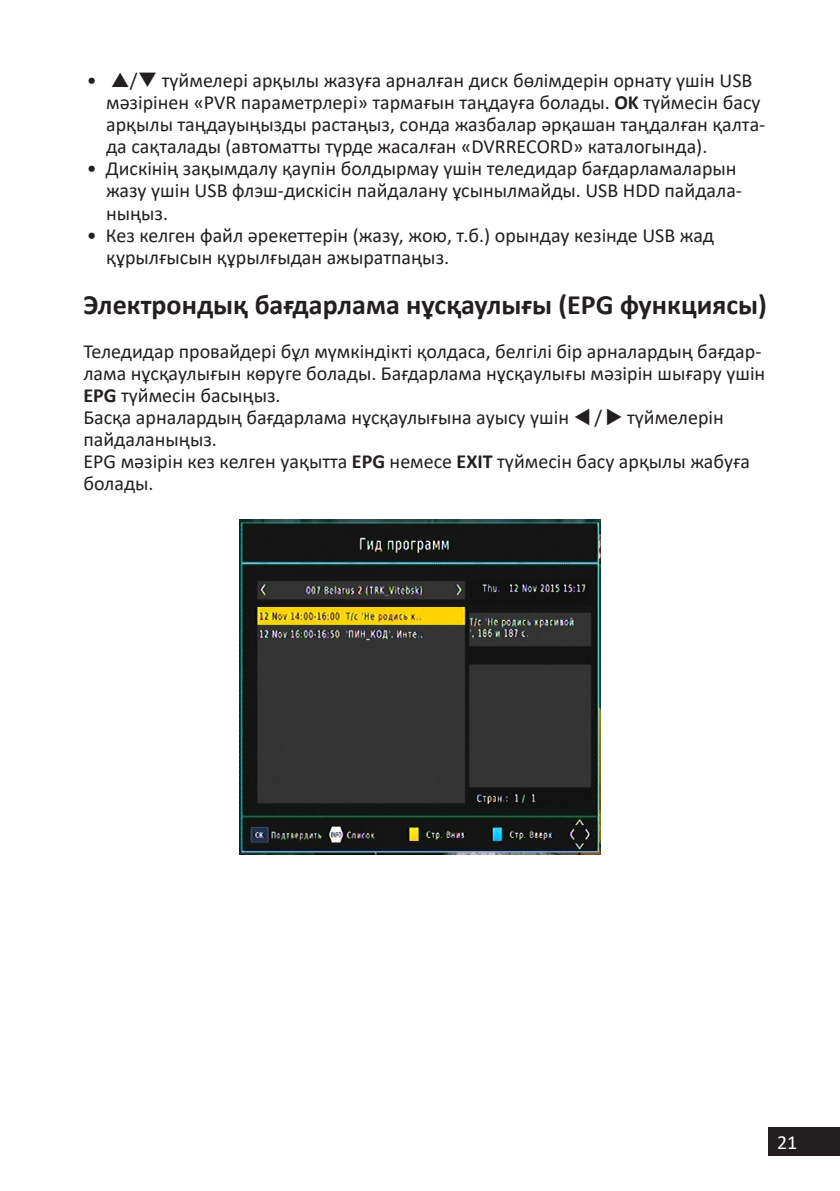
<style>
.page{position:relative;width:840px;height:1191px;background:#fff}
.page>*{position:absolute;margin:0;border:0;box-sizing:border-box;transform-origin:0 0}
.Заголовок_14{font:700 28px "Calibri";color:#231f20}
.t1{font:20px/22px "Calibri";color:#231f20}
.t2{font:20px "Calibri";color:#fff}
.s1{font-weight:700}
</style>
<div class="page">
<div style="left:767px;top:1126px;width:72px;height:29px;background:#231f20"></div>
<img style="left:239px;top:520px;width:361px;height:334px">
<p class="t1" style="left:106px;top:69px;width:660px;text-indent:-19px">• /❑ түймелері арқылы жазуға арналған диск бөлімдерін орнату үшін USB мәзірінен «PVR параметрлері» тармағын таңдауға болады. <span class="s1">OK</span> түймесін басу арқылы таңдауыңызды растаңыз, сонда жазбалар әрқашан таңдалған қалта&shy;да сақталады (автоматты түрде жасалған «DVRRECORD» каталогында).</p>
<p class="t1" style="left:106px;top:157px;width:637px;text-indent:-19px">• Дискінің зақымдалу қаупін болдырмау үшін теледидар бағдарламаларын жазу үшін USB флэш-дискісін пайдалану ұсынылмайды. USB HDD пайдала&shy;ныңыз.</p>
<p class="t1" style="left:106px;top:223px;width:609px;text-indent:-19px">• Кез келген файл әрекеттерін (жазу, жою, т.б.) орындау кезінде USB жад құрылғысын құрылғыдан ажыратпаңыз.</p>
<p class="Заголовок_14" style="left:83px;top:284px;width:684px">Электрондық бағдарлама нұсқаулығы (EPG функциясы)</p>
<p class="t1" style="left:83px;top:339px;width:683px">Теледидар провайдері бұл мүмкіндікті қолдаса, белгілі бір арналардың бағдар&shy;лама нұсқаулығын көруге болады. Бағдарлама нұсқаулығы мәзірін шығару үшін<br><span class="s1">EPG</span> түймесін басыңыз.</p>
<p class="t1" style="left:83px;top:405px;width:641px">Басқа арналардың бағдарлама нұсқаулығына ауысу үшін ▼ / ◆ түймелерін пайдаланыңыз.</p>
<p class="t1" style="left:83px;top:449px;width:667px">EPG мәзірін кез келген уақытта <span class="s1">EPG</span> немесе <span class="s1">EXIT</span> түймесін басу арқылы жабуға болады.</p>
<p class="t2" style="left:776px;top:1128px;width:22px">21</p>
</div>
